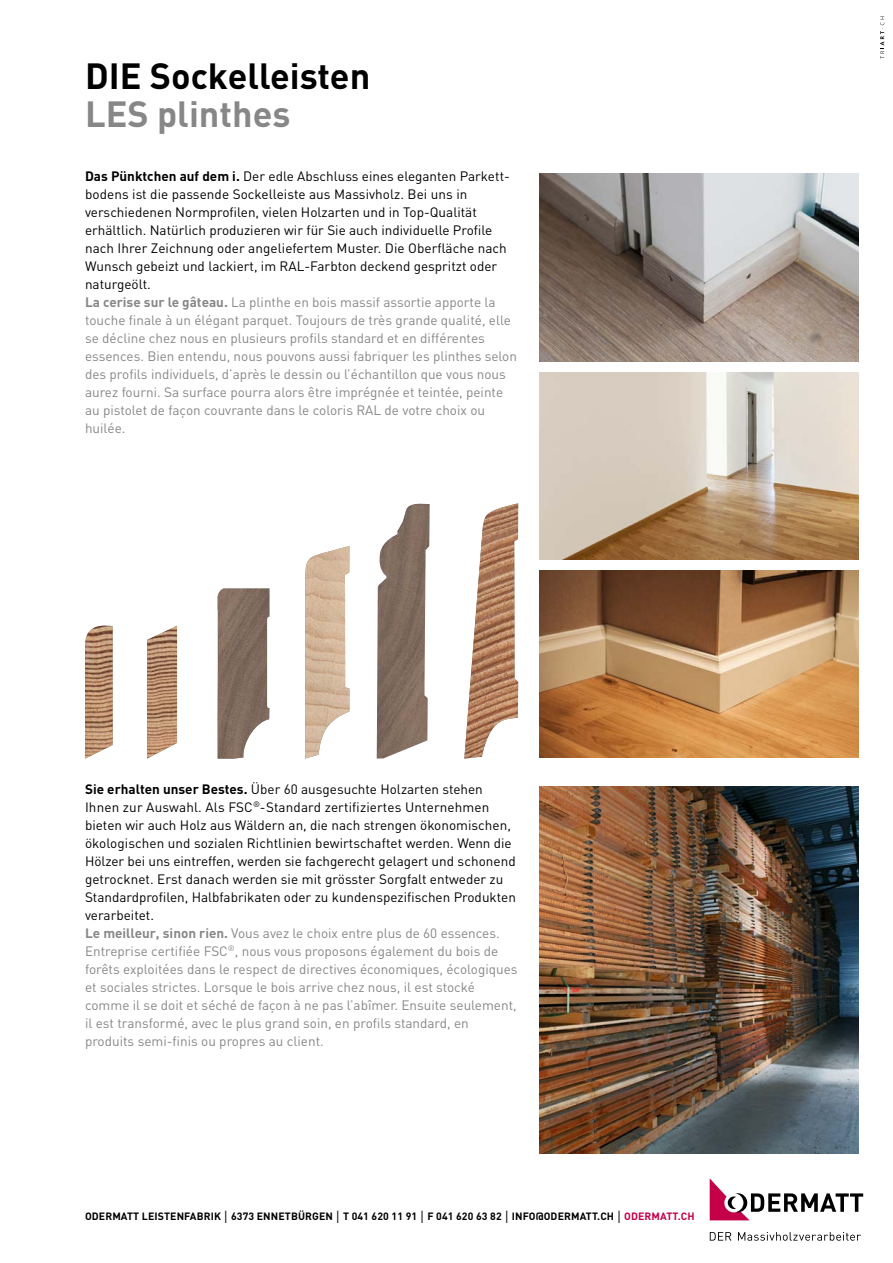
<style>
.page{position:relative;width:893px;height:1263px;background:#fff}
.page>*{position:absolute;margin:0;border:0;box-sizing:border-box;transform-origin:0 0}
.t1{font:700 36px "DIN";color:#000}
.t2{font:700 36px "DIN";color:#868786}
.t3{font:13.5px/18px "DIN";color:#000}
.t4{font:13.5px/18px "DIN";color:#868786}
.t5{font:700 10.5px "DIN";letter-spacing:.01em;color:#000}
.s1{font-weight:700;color:#000}
.s2{color:#000}
.s3{font-weight:700}
.s4{font-weight:700;color:#868786}
.s5{color:#868786}
.s6{font-weight:300;font-size:17.25px}
.s7{color:#c40049}
</style>
<div class="page">
<svg style="left:710px;top:1232px;width:21px;height:8px"></svg>
<svg style="left:738px;top:1232px;width:123px;height:9px"></svg>
<svg style="left:710px;top:1179px;width:153px;height:41px"></svg>
<img style="left:539px;top:173px;width:320px;height:188px">
<img style="left:539px;top:372px;width:320px;height:187px">
<img style="left:539px;top:570px;width:320px;height:187px">
<svg style="left:85px;top:625px;width:28px;height:134px"></svg>
<img style="left:85px;top:626px;width:28px;height:22px">
<img style="left:464px;top:503px;width:54px;height:256px">
<img style="left:305px;top:546px;width:44px;height:213px">
<img style="left:377px;top:504px;width:53px;height:255px">
<img style="left:539px;top:787px;width:320px;height:366px">
<img style="left:147px;top:626px;width:30px;height:133px">
<img style="left:217px;top:588px;width:52px;height:171px">
<svg style="left:880px;top:17px;width:4px;height:42px"></svg>
<h1 class="t1" style="left:85px;top:53px;width:287px">DIE Sockelleisten</h1>
<h1 class="t2" style="left:85px;top:90px;width:207px">LES plinthes</h1>
<p class="t4" style="left:85px;top:167px;width:433px"><span class="s1">Das Pünktchen auf dem i.</span> <span class="s2">Der edle Abschluss eines eleganten Parkett&shy;bodens ist die passende Sockelleiste aus Massivholz. Bei uns in verschiedenen Normprofilen, vielen Holzarten und in Top-Qualität erhältlich. Natürlich produzieren wir für Sie auch individuelle Profile nach Ihrer Zeichnung oder angeliefertem Muster. Die Oberfläche nach Wunsch gebeizt und lackiert, im RAL-Farbton deckend gespritzt oder naturgeölt.<br></span><span class="s3">La cerise sur le gâteau.</span> La plinthe en bois massif assortie apporte la touche finale à un élégant parquet. Toujours de très grande qualité, elle se décline chez nous en plusieurs profils standard et en différentes essences. Bien entendu, nous pouvons aussi fabriquer les plinthes selon des profils individuels, d’après le dessin ou l’échantillon que vous nous aurez fourni. Sa surface pourra alors être imprégnée et teintée, peinte au pistolet de façon couvrante dans le coloris RAL de votre choix ou huilée.</p>
<p class="t3" style="left:85px;top:779px;width:434px"><span class="s3">Sie erhalten unser Bestes.</span> Über 60 ausgesuchte Holzarten stehen Ihnen zur Auswahl. Als FSC<sup>®</sup>-Standard zertifiziertes Unternehmen bieten wir auch Holz aus Wäldern an, die nach strengen ökonomischen, ökologischen und sozialen Richtlinien bewirtschaftet werden. Wenn die Hölzer bei uns eintreffen, werden sie fachgerecht gelagert und schonend getrocknet. Erst danach werden sie mit grösster Sorgfalt entweder zu Standardprofilen, Halbfabrikaten oder zu kundenspezifischen Produkten verarbeitet.<br><span class="s4">Le meilleur, sinon rien.</span> <span class="s5">Vous avez le choix entre plus de 60 essences.<br>Entreprise certifiée FSC</span><sup>®</sup><span class="s5">, nous vous proposons également du bois de forêts exploitées dans le respect de directives économiques, écologiques et sociales strictes. Lorsque le bois arrive chez nous, il est stocké comme il se doit et séché de façon à ne pas l’abîmer. Ensuite seulement, il est transformé, avec le plus grand soin, en profils standard, en produits semi-finis ou propres au client.</span></p>
<p class="t5" style="left:85px;top:1210px;width:611px">ODERMATT LEISTENFABRIK <span class="s6">I</span> 6373 ENNETBÜRGEN <span class="s6">I</span> T 041 620 11 91 <span class="s6">I</span> F 041 620 63 82 <span class="s6">I</span> INFO@ODERMATT.CH <span class="s6">I</span> <span class="s7">ODERMATT.CH</span></p>
</div>
